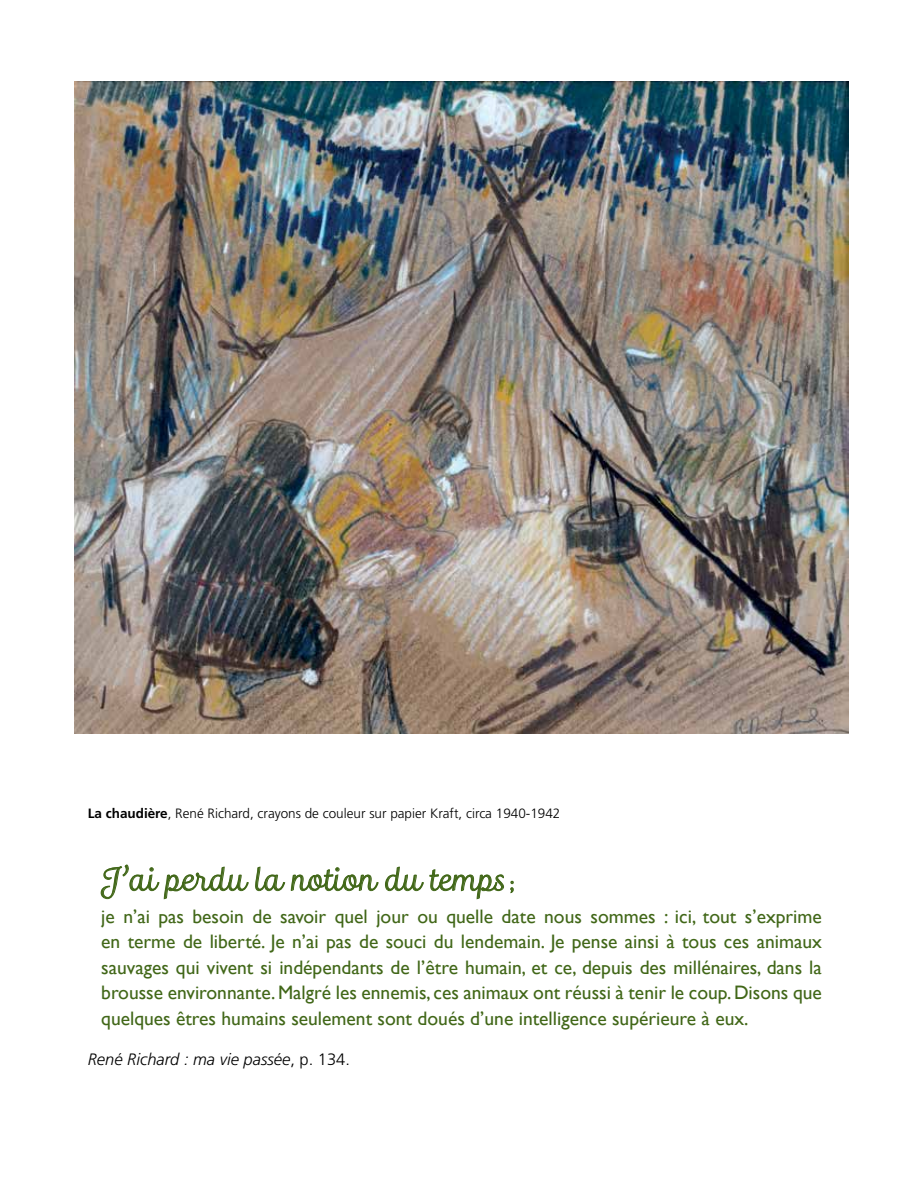
<style>
.page{position:relative;width:918px;height:1188px;background:#fff}
.page>*{position:absolute;margin:0;border:0;box-sizing:border-box;transform-origin:0 0}
.t1{font:30px "Madre Script";color:#416718}
.t2{font:19.5px/25.5px "Gill Sans";color:#416718;text-align:justify}
.t3{font:italic 300 16.5px "Frutiger";color:#000}
.t4{font:300 13.5px "Frutiger";color:#000}
.s1{font-weight:700}
.s2{font-family:"Gill Sans";font-size:19.5px}
.s3{font-style:normal}
</style>
<div class="page">
<img style="left:75px;top:81px;width:774px;height:653px">
<svg style="left:100px;top:864px;width:149px;height:36px"></svg>
<svg style="left:255px;top:866px;width:124px;height:25px"></svg>
<svg style="left:385px;top:866px;width:119px;height:34px"></svg>
<svg style="left:510px;top:880px;width:4px;height:14px"></svg>
<p class="t4" style="left:88px;top:805px;width:474px"><span class="s1">La chaudière</span>, René Richard, crayons de couleur sur papier Kraft, circa 1940-1942</p>
<h1 class="t1" style="left:101px;top:862px;width:415px">J’ai perdu la notion du temps <span class="s2">;</span></h1>
<p class="t2" style="left:101px;top:903px;width:722px">je n’ai pas besoin de savoir quel jour ou quelle date nous sommes : ici, tout s’exprime en terme de liberté. Je n’ai pas de souci du lendemain. Je pense ainsi à tous ces animaux sauvages qui vivent si indépendants de l’être humain, et ce, depuis des millénaires, dans la brousse environnante. Malgré les ennemis, ces animaux ont réussi à tenir le coup. Disons que quelques êtres humains seulement sont doués d’une intelligence supérieure à eux.</p>
<p class="t3" style="left:88px;top:1049px;width:264px">René Richard : ma vie passée<span class="s3">, p. 134.</span></p>
</div>
